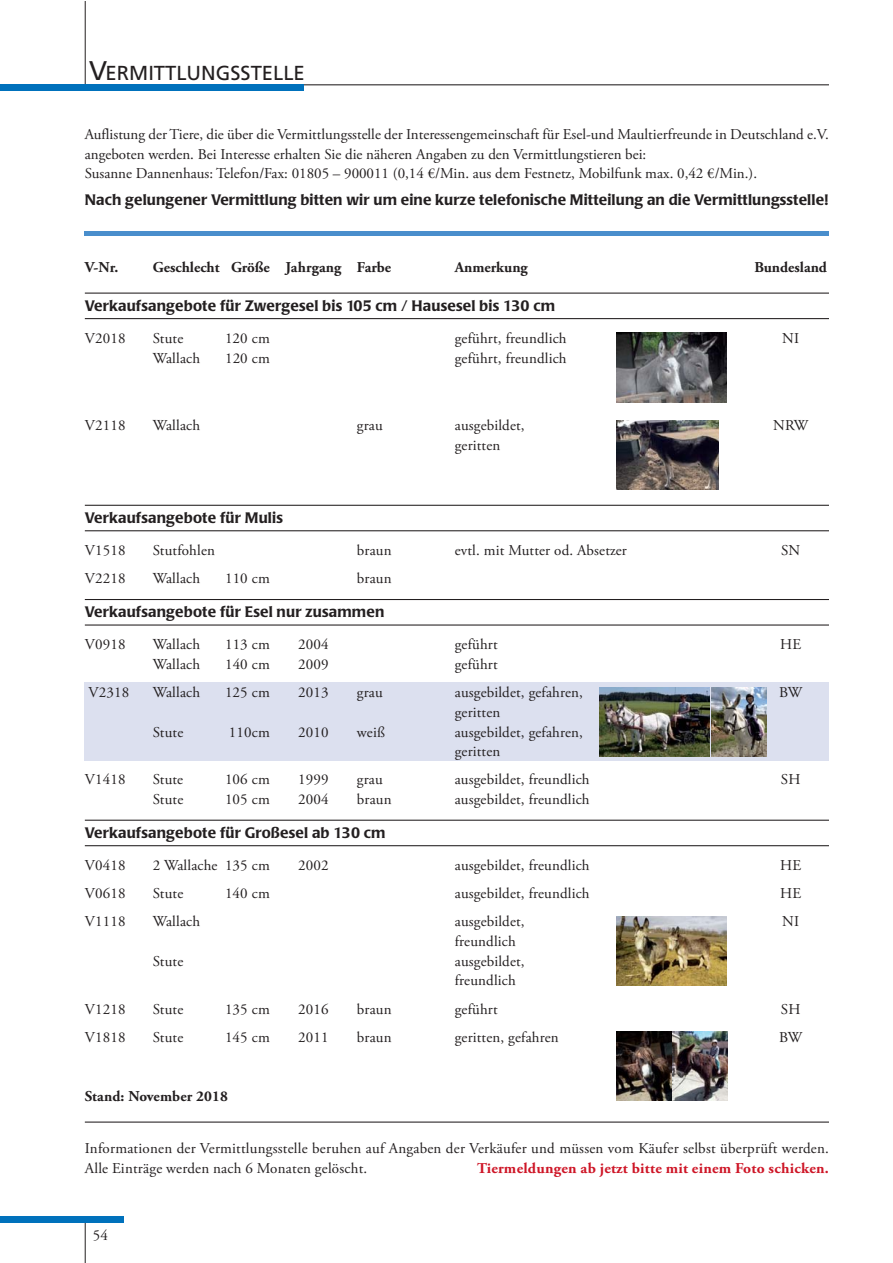
<style>
.page{position:relative;width:893px;height:1263px;background:#fff}
.page>*{position:absolute;margin:0;border:0;box-sizing:border-box;transform-origin:0 0}
.t1{font:20.25px "Frutiger";color:#231f20}
.t2{font:15px/19.5px "Adobe Garamond Pro";letter-spacing:.01em;color:#231f20}
.t3{font:500 15px "Poppl Laudatio";letter-spacing:.01em;color:#231f20}
.t4{font:700 15px "Adobe Garamond Pro";color:#231f20}
.t5{font:700 15px "Adobe Garamond Pro";letter-spacing:.015em;color:#ce1627}
.s1{font-size:27px}
</style>
<div class="page">
<hr style="left:85px;top:1216px;width:1px;height:47px;background:#231f20">
<div style="left:0;top:1216px;width:123px;height:7px;background:#0071bc"></div>
<hr style="left:85px;top:84px;width:744px;height:1px;background:#231f20">
<hr style="left:85px;top:1px;width:1px;height:84px;background:#231f20">
<div style="left:85px;top:682px;width:744px;height:79px;background:#dce0ef"></div>
<div style="left:0;top:84px;width:304px;height:7px;background:#0071bc"></div>
<div style="left:85px;top:231px;width:744px;height:5px;background:#498ecc"></div>
<hr style="left:85px;top:1121px;width:744px;height:1px;background:#231f20">
<hr style="left:85px;top:293px;width:744px;height:1px;background:#231f20">
<hr style="left:85px;top:318px;width:744px;height:1px;background:#231f20">
<hr style="left:85px;top:505px;width:744px;height:1px;background:#231f20">
<hr style="left:85px;top:530px;width:744px;height:1px;background:#231f20">
<hr style="left:85px;top:599px;width:744px;height:1px;background:#231f20">
<hr style="left:85px;top:624px;width:744px;height:1px;background:#231f20">
<hr style="left:85px;top:820px;width:744px;height:1px;background:#231f20">
<hr style="left:85px;top:845px;width:744px;height:1px;background:#231f20">
<img style="left:616px;top:333px;width:111px;height:69px">
<img style="left:616px;top:420px;width:103px;height:69px">
<img style="left:599px;top:687px;width:111px;height:69px">
<img style="left:711px;top:687px;width:56px;height:69px">
<img style="left:616px;top:916px;width:111px;height:69px">
<img style="left:616px;top:1031px;width:55px;height:70px">
<img style="left:673px;top:1031px;width:55px;height:70px">
<h1 class="t1" style="left:89px;top:65px;width:217px"><span class="s1">V</span>ERMITTLUNGSSTELLE</h1>
<p class="t2" style="left:85px;top:126px;width:746px">Auflistung der Tiere, die über die Vermittlungsstelle der Interessengemeinschaft für Esel-und Maultierfreunde in Deutschland e.V. angeboten werden. Bei Interesse erhalten Sie die näheren Angaben zu den Vermittlungstieren bei:<br>Susanne Dannenhaus: Telefon/Fax: 01805 – 900011 (0,14 €/Min. aus dem Festnetz, Mobilfunk max. 0,42 €/Min.).</p>
<p class="t3" style="left:85px;top:194px;width:745px">Nach gelungener Vermittlung bitten wir um eine kurze telefonische Mitteilung an die Vermittlungsstelle!</p>
<p class="t4" style="left:85px;top:261px;width:35px">V-Nr.</p>
<p class="t4" style="left:153px;top:261px;width:240px">Geschlecht Größe Jahrgang Farbe</p>
<p class="t4" style="left:455px;top:261px;width:75px">Anmerkung</p>
<p class="t4" style="left:754px;top:261px;width:74px">Bundesland</p>
<p class="t3" style="left:85px;top:299px;width:472px">Verkaufsangebote für Zwergesel bis 105 cm / Hausesel bis 130 cm</p>
<p class="t2" style="left:85px;top:330px;width:42px">V2018</p>
<p class="t2" style="left:153px;top:330px;width:32px">Stute</p>
<p class="t2" style="left:225px;top:330px;width:46px">120 cm</p>
<p class="t2" style="left:455px;top:330px;width:113px">geführt, freundlich</p>
<p class="t2" style="left:782px;top:330px;width:18px">NI</p>
<p class="t2" style="left:153px;top:349px;width:49px">Wallach</p>
<p class="t2" style="left:225px;top:349px;width:46px">120 cm</p>
<p class="t2" style="left:455px;top:349px;width:113px">geführt, freundlich</p>
<p class="t2" style="left:85px;top:417px;width:42px">V2118</p>
<p class="t2" style="left:153px;top:417px;width:49px">Wallach</p>
<p class="t2" style="left:357px;top:417px;width:27px">grau</p>
<p class="t2" style="left:455px;top:417px;width:71px">ausgebildet,</p>
<p class="t2" style="left:773px;top:417px;width:36px">NRW</p>
<p class="t2" style="left:455px;top:437px;width:47px">geritten</p>
<p class="t3" style="left:85px;top:511px;width:200px">Verkaufsangebote für Mulis</p>
<p class="t2" style="left:85px;top:542px;width:42px">V1518</p>
<p class="t2" style="left:153px;top:542px;width:64px">Stutfohlen</p>
<p class="t2" style="left:357px;top:542px;width:36px">braun</p>
<p class="t2" style="left:455px;top:542px;width:174px">evtl. mit Mutter od. Absetzer</p>
<p class="t2" style="left:781px;top:542px;width:21px">SN</p>
<p class="t2" style="left:85px;top:570px;width:42px">V2218</p>
<p class="t2" style="left:153px;top:570px;width:49px">Wallach</p>
<p class="t2" style="left:225px;top:570px;width:46px">110 cm</p>
<p class="t2" style="left:357px;top:570px;width:36px">braun</p>
<p class="t3" style="left:85px;top:606px;width:301px">Verkaufsangebote für Esel nur zusammen</p>
<p class="t2" style="left:85px;top:636px;width:42px">V0918</p>
<p class="t2" style="left:153px;top:636px;width:49px">Wallach</p>
<p class="t2" style="left:225px;top:636px;width:46px">113 cm</p>
<p class="t2" style="left:298px;top:636px;width:32px">2004</p>
<p class="t2" style="left:455px;top:636px;width:44px">geführt</p>
<p class="t2" style="left:780px;top:636px;width:22px">HE</p>
<p class="t2" style="left:153px;top:656px;width:49px">Wallach</p>
<p class="t2" style="left:225px;top:656px;width:46px">140 cm</p>
<p class="t2" style="left:298px;top:656px;width:32px">2009</p>
<p class="t2" style="left:455px;top:656px;width:44px">geführt</p>
<p class="t2" style="left:89px;top:684px;width:42px">V2318</p>
<p class="t2" style="left:153px;top:684px;width:49px">Wallach</p>
<p class="t2" style="left:225px;top:684px;width:46px">125 cm</p>
<p class="t2" style="left:298px;top:684px;width:32px">2013</p>
<p class="t2" style="left:357px;top:684px;width:27px">grau</p>
<p class="t2" style="left:455px;top:684px;width:130px">ausgebildet, gefahren,</p>
<p class="t2" style="left:779px;top:684px;width:25px">BW</p>
<p class="t2" style="left:455px;top:704px;width:47px">geritten</p>
<p class="t2" style="left:153px;top:723px;width:32px">Stute</p>
<p class="t2" style="left:229px;top:723px;width:42px">110cm</p>
<p class="t2" style="left:298px;top:723px;width:32px">2010</p>
<p class="t2" style="left:357px;top:723px;width:29px">weiß</p>
<p class="t2" style="left:455px;top:723px;width:130px">ausgebildet, gefahren, geritten</p>
<p class="t2" style="left:85px;top:771px;width:42px">V1418</p>
<p class="t2" style="left:153px;top:771px;width:32px">Stute</p>
<p class="t2" style="left:225px;top:771px;width:46px">106 cm</p>
<p class="t2" style="left:298px;top:771px;width:32px">1999</p>
<p class="t2" style="left:357px;top:771px;width:27px">grau</p>
<p class="t2" style="left:455px;top:771px;width:136px">ausgebildet, freundlich</p>
<p class="t2" style="left:781px;top:771px;width:21px">SH</p>
<p class="t2" style="left:153px;top:791px;width:32px">Stute</p>
<p class="t2" style="left:225px;top:791px;width:46px">105 cm</p>
<p class="t2" style="left:298px;top:791px;width:32px">2004</p>
<p class="t2" style="left:357px;top:791px;width:36px">braun</p>
<p class="t2" style="left:455px;top:791px;width:136px">ausgebildet, freundlich</p>
<p class="t3" style="left:85px;top:826px;width:302px">Verkaufsangebote für Großesel ab 130 cm</p>
<p class="t2" style="left:85px;top:857px;width:42px">V0418</p>
<p class="t2" style="left:153px;top:857px;width:118px">2 Wallache 135 cm</p>
<p class="t2" style="left:298px;top:857px;width:32px">2002</p>
<p class="t2" style="left:455px;top:857px;width:136px">ausgebildet, freundlich</p>
<p class="t2" style="left:780px;top:857px;width:22px">HE</p>
<p class="t2" style="left:85px;top:885px;width:42px">V0618</p>
<p class="t2" style="left:153px;top:885px;width:32px">Stute</p>
<p class="t2" style="left:225px;top:885px;width:46px">140 cm</p>
<p class="t2" style="left:455px;top:885px;width:136px">ausgebildet, freundlich</p>
<p class="t2" style="left:780px;top:885px;width:22px">HE</p>
<p class="t2" style="left:85px;top:913px;width:42px">V1118</p>
<p class="t2" style="left:153px;top:913px;width:49px">Wallach</p>
<p class="t2" style="left:455px;top:913px;width:71px">ausgebildet,</p>
<p class="t2" style="left:782px;top:913px;width:18px">NI</p>
<p class="t2" style="left:455px;top:933px;width:62px">freundlich</p>
<p class="t2" style="left:153px;top:952px;width:32px">Stute</p>
<p class="t2" style="left:455px;top:952px;width:71px">ausgebildet, freundlich</p>
<p class="t2" style="left:85px;top:1000px;width:42px">V1218</p>
<p class="t2" style="left:153px;top:1000px;width:32px">Stute</p>
<p class="t2" style="left:225px;top:1000px;width:46px">135 cm</p>
<p class="t2" style="left:298px;top:1000px;width:32px">2016</p>
<p class="t2" style="left:357px;top:1000px;width:36px">braun</p>
<p class="t2" style="left:455px;top:1000px;width:44px">geführt</p>
<p class="t2" style="left:781px;top:1000px;width:21px">SH</p>
<p class="t2" style="left:85px;top:1028px;width:42px">V1818</p>
<p class="t2" style="left:153px;top:1028px;width:32px">Stute</p>
<p class="t2" style="left:225px;top:1028px;width:46px">145 cm</p>
<p class="t2" style="left:298px;top:1028px;width:32px">2011</p>
<p class="t2" style="left:357px;top:1028px;width:36px">braun</p>
<p class="t2" style="left:455px;top:1028px;width:105px">geritten, gefahren</p>
<p class="t2" style="left:779px;top:1028px;width:25px">BW</p>
<p class="t4" style="left:85px;top:1090px;width:145px">Stand: November 2018</p>
<p class="t2" style="left:85px;top:1140px;width:746px">Informationen der Vermittlungsstelle beruhen auf Angaben der Verkäufer und müssen vom Käufer selbst überprüft werden.<br>Alle Einträge werden nach 6 Monaten gelöscht.</p>
<p class="t5" style="left:477px;top:1162px;width:353px">Tiermeldungen ab jetzt bitte mit einem Foto schicken.</p>
<p class="t2" style="left:93px;top:1227px;width:17px">54</p>
</div>
